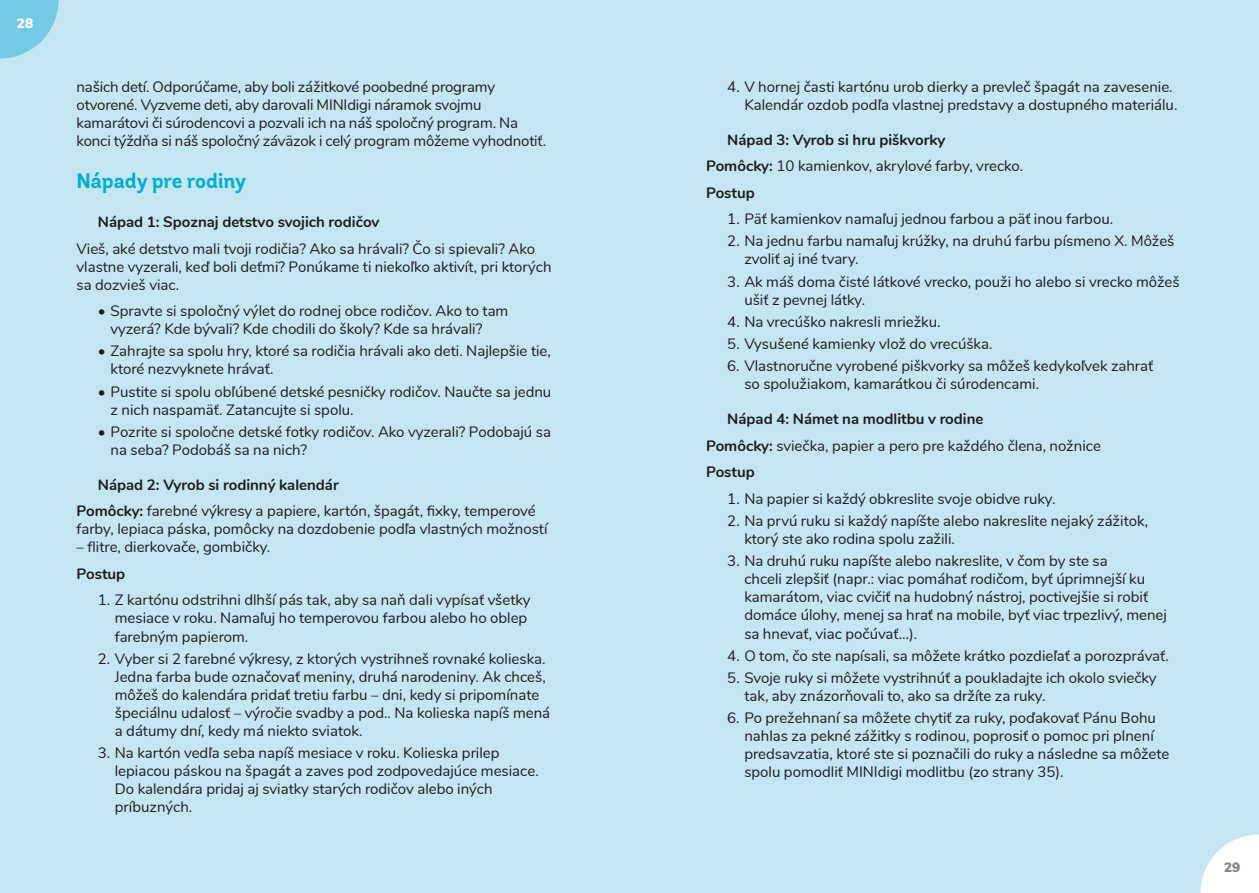
<style>
.page{position:relative;width:1259px;height:893px;background:#fff}
.page>*{position:absolute;margin:0;border:0;box-sizing:border-box;transform-origin:0 0}
.t1{font:700 21px "Andes Rounded";color:#00add3}
.t2{font:15px/18px "Nunito";color:#1d1d1b}
.t3{font:700 15px/26.5px "Nunito";color:#1d1d1b}
.t4{font:900 13.5px "Nunito";color:#878686}
.t5{font:900 13.5px "Nunito";color:#fff}
.s1{font-weight:700}
.s2{font-weight:400}
</style>
<div class="page">
<div style="left:629px;top:0;width:630px;height:893px;background:#c4e6f3"></div>
<div style="left:0;top:0;width:629px;height:893px;background:#c4e6f3"></div>
<svg style="left:1200px;top:834px;width:59px;height:59px"></svg>
<svg style="left:0;top:0;width:58px;height:58px"></svg>
<p class="t5" style="left:17px;top:13px;width:18px">28</p>
<p class="t2" style="left:77px;top:77px;width:471px">našich detí. Odporúčame, aby boli zážitkové poobedné programy otvorené. Vyzveme deti, aby darovali MINIdigi náramok svojmu kamarátovi či súrodencovi a pozvali ich na náš spoločný program. Na konci týždňa si náš spoločný záväzok i celý program môžeme vyhodnotiť.</p>
<h1 class="t1" style="left:77px;top:168px;width:171px">Nápady pre rodiny</h1>
<p class="t3" style="left:98px;top:208px;width:283px">Nápad 1: Spoznaj detstvo svojich rodičov</p>
<p class="t2" style="left:77px;top:239px;width:476px">Vieš, aké detstvo mali tvoji rodičia? Ako sa hrávali? Čo si spievali? Ako vlastne vyzerali, keď boli deťmi? Ponúkame ti niekoľko aktivít, pri ktorých sa dozvieš viac.</p>
<p class="t2" style="left:111px;top:301px;width:399px;text-indent:-13px">• Spravte si spoločný výlet do rodnej obce rodičov. Ako to tam vyzerá? Kde bývali? Kde chodili do školy? Kde sa hrávali?</p>
<p class="t2" style="left:111px;top:341px;width:442px;text-indent:-13px">• Zahrajte sa spolu hry, ktoré sa rodičia hrávali ako deti. Najlepšie tie, ktoré nezvyknete hrávať.</p>
<p class="t2" style="left:111px;top:382px;width:442px;text-indent:-13px">• Pustite si spolu obľúbené detské pesničky rodičov. Naučte sa jednu z nich naspamäť. Zatancujte si spolu.</p>
<p class="t2" style="left:111px;top:422px;width:442px;text-indent:-13px">• Pozrite si spoločne detské fotky rodičov. Ako vyzerali? Podobajú sa na seba? Podobáš sa na nich?</p>
<p class="t2" style="left:77px;top:471px;width:461px;line-height:26.5px;text-indent:21px"><span class="s1">Nápad 2: Vyrob si rodinný kalendár<br>Pomôcky:</span> farebné výkresy a papiere, kartón, špagát, fixky, temperové</p>
<p class="t2" style="left:77px;top:519px;width:472px">farby, lepiaca páska, pomôcky na dozdobenie podľa vlastných možností</p>
<p class="t2" style="left:77px;top:537px;width:195px">– flitre, dierkovače, gombičky.</p>
<p class="t3" style="left:77px;top:560px;width:50px">Postup</p>
<p class="t2" style="left:115px;top:590px;width:417px;text-indent:-17px">1. Z kartónu odstrihni dlhší pás tak, aby sa naň dali vypísať všetky mesiace v roku. Namaľuj ho temperovou farbou alebo ho oblep farebným papierom.</p>
<p class="t2" style="left:115px;top:649px;width:437px;text-indent:-17px">2. Vyber si 2 farebné výkresy, z ktorých vystrihneš rovnaké kolieska.<br>Jedna farba bude označovať meniny, druhá narodeniny. Ak chceš, môžeš do kalendára pridať tretiu farbu – dni, kedy si pripomínate špeciálnu udalosť – výročie svadby a pod.. Na kolieska napíš mená a dátumy dní, kedy má niekto sviatok.</p>
<p class="t2" style="left:115px;top:743px;width:425px;text-indent:-17px">3. Na kartón vedľa seba napíš mesiace v roku. Kolieska prilep lepiacou páskou na špagát a zaves pod zodpovedajúce mesiace.<br>Do kalendára pridaj aj sviatky starých rodičov alebo iných príbuzných.</p>
<p class="t2" style="left:744px;top:77px;width:434px;text-indent:-17px">4. V hornej časti kartónu urob dierky a prevleč špagát na zavesenie.<br>Kalendár ozdob podľa vlastnej predstavy a dostupného materiálu.</p>
<p class="t3" style="left:706px;top:125px;width:318px;text-indent:21px">Nápad 3: Vyrob si hru piškvorky<br>Pomôcky: <span class="s2">10 kamienkov, akrylové farby, vrecko.<br></span>Postup</p>
<p class="t2" style="left:727px;top:209px;width:387px">1. Päť kamienkov namaľuj jednou farbou a päť inou farbou.</p>
<p class="t2" style="left:744px;top:231px;width:431px;text-indent:-17px">2. Na jednu farbu namaľuj krúžky, na druhú farbu písmeno X. Môžeš zvoliť aj iné tvary.</p>
<p class="t2" style="left:744px;top:272px;width:437px;text-indent:-17px">3. Ak máš doma čisté látkové vrecko, použi ho alebo si vrecko môžeš ušiť z pevnej látky.</p>
<p class="t2" style="left:727px;top:312px;width:215px">4. Na vrecúško nakresli mriežku.</p>
<p class="t2" style="left:727px;top:334px;width:267px">5. Vysušené kamienky vlož do vrecúška.</p>
<p class="t2" style="left:744px;top:356px;width:410px;text-indent:-17px">6. Vlastnoručne vyrobené piškvorky sa môžeš kedykoľvek zahrať so spolužiakom, kamarátkou či súrodencami.</p>
<p class="t3" style="left:706px;top:405px;width:396px;text-indent:21px">Nápad 4: Námet na modlitbu v rodine<br>Pomôcky: <span class="s2">sviečka, papier a pero pre každého člena, nožnice<br></span>Postup</p>
<p class="t2" style="left:727px;top:489px;width:330px">1. Na papier si každý obkreslite svoje obidve ruky.</p>
<p class="t2" style="left:744px;top:511px;width:405px;text-indent:-17px">2. Na prvú ruku si každý napíšte alebo nakreslite nejaký zážitok, ktorý ste ako rodina spolu zažili.</p>
<p class="t2" style="left:744px;top:551px;width:424px;text-indent:-17px">3. Na druhú ruku napíšte alebo nakreslite, v čom by ste sa<br>chceli zlepšiť (napr.: viac pomáhať rodičom, byť úprimnejší ku kamarátom, viac cvičiť na hudobný nástroj, poctivejšie si robiť domáce úlohy, menej sa hrať na mobile, byť viac trpezlivý, menej sa hnevať, viac počúvať…).</p>
<p class="t2" style="left:727px;top:646px;width:443px">4. O tom, čo ste napísali, sa môžete krátko pozdieľať a porozprávať.</p>
<p class="t2" style="left:744px;top:668px;width:414px;text-indent:-17px">5. Svoje ruky si môžete vystrihnúť a poukladajte ich okolo sviečky tak, aby znázorňovali to, ako sa držíte za ruky.</p>
<p class="t2" style="left:744px;top:708px;width:427px;text-indent:-17px">6. Po prežehnaní sa môžete chytiť za ruky, poďakovať Pánu Bohu nahlas za pekné zážitky s rodinou, poprosiť o pomoc pri plnení predsavzatia, ktoré ste si poznačili do ruky a následne sa môžete spolu pomodliť MINIdigi modlitbu (zo strany 35).</p>
<p class="t4" style="left:1224px;top:857px;width:18px">29</p>
</div>
